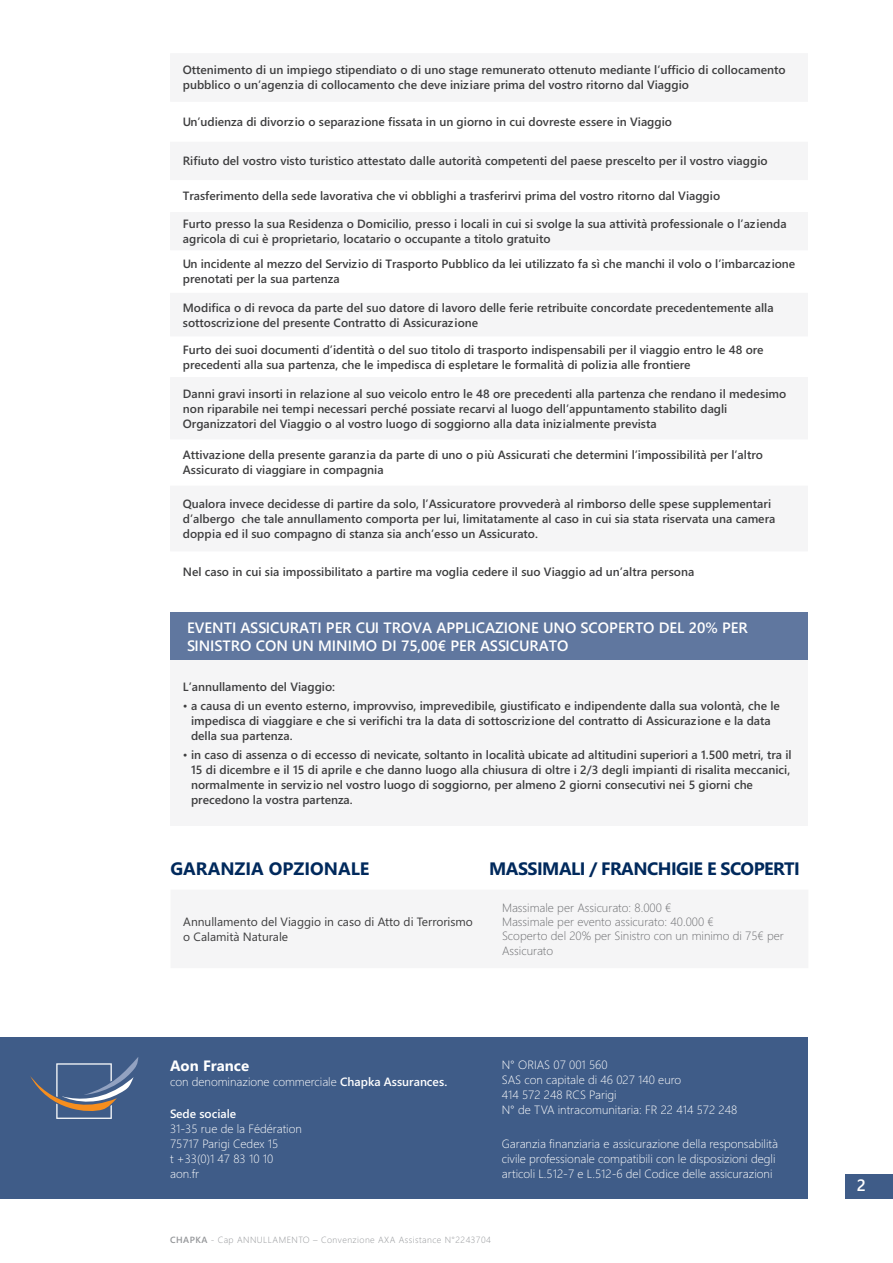
<style>
.page{position:relative;width:893px;height:1263px;background:#fff}
.page>*{position:absolute;margin:0;border:0;box-sizing:border-box;transform-origin:0 0}
.TITRE_RUBRIQUE{font:700 18px "Segoe WP";letter-spacing:-.03em;color:#00295c}
.TITRE_RUBRIQUE-2{font:700 18px "Segoe WP";color:#00295c}
.t1{font:600 16.5px "Segoe WP";color:#fff}
.Liste_Standard{font:600 15px/18px "Segoe WP";color:#fff}
.t2{font:700 15px "Segoe WP";color:#fff}
.Liste_Standard-2{font:600 12px/15px "Segoe WP";color:#3e3e3f}
.t3{font:300 12px/15px "Segoe WP";color:#fff}
.Liste_Standard-3{font:300 12px/14.4px "Segoe WP";color:#6c6d70}
.Liste_Standard-4{font:12px/15px "Segoe WP";color:#3e3e3f}
.t4{font:300 9px "Segoe WP";letter-spacing:.05em;color:#939598}
.s1{font-weight:400}
.s2{font-weight:600}
</style>
<div class="page">
<div style="left:845px;top:1174px;width:48px;height:24px;background:#3f5c88"></div>
<div style="left:170px;top:612px;width:638px;height:48px;background:#60779f"></div>
<div style="left:170px;top:660px;width:638px;height:166px;background:#f5f5f6"></div>
<div style="left:0;top:1037px;width:807px;height:162px;background:#3f5c88"></div>
<svg style="left:30px;top:1057px;width:108px;height:62px"></svg>
<p class="Liste_Standard-2" style="left:183px;top:62px;width:604px">Ottenimento di un impiego stipendiato o di uno stage remunerato ottenuto mediante l’ufficio di collocamento pubblico o un’agenzia di collocamento che deve iniziare prima del vostro ritorno dal Viaggio</p>
<p class="Liste_Standard-2" style="left:183px;top:114px;width:491px">Un’udienza di divorzio o separazione fissata in un giorno in cui dovreste essere in Viaggio</p>
<p class="Liste_Standard-2" style="left:183px;top:153px;width:586px">Rifiuto del vostro visto turistico attestato dalle autorità competenti del paese prescelto per il vostro viaggio</p>
<p class="Liste_Standard-2" style="left:183px;top:188px;width:539px">Trasferimento della sede lavorativa che vi obblighi a trasferirvi prima del vostro ritorno dal Viaggio</p>
<p class="Liste_Standard-2" style="left:183px;top:216px;width:605px">Furto presso la sua Residenza o Domicilio, presso i locali in cui si svolge la sua attività professionale o l’azienda agricola di cui è proprietario, locatario o occupante a titolo gratuito</p>
<p class="Liste_Standard-2" style="left:183px;top:256px;width:614px">Un incidente al mezzo del Servizio di Trasporto Pubblico da lei utilizzato fa sì che manchi il volo o l’imbarcazione prenotati per la sua partenza</p>
<p class="Liste_Standard-2" style="left:183px;top:299px;width:592px">Modifica o di revoca da parte del suo datore di lavoro delle ferie retribuite concordate precedentemente alla sottoscrizione del presente Contratto di Assicurazione</p>
<p class="Liste_Standard-2" style="left:183px;top:341px;width:582px">Furto dei suoi documenti d’identità o del suo titolo di trasporto indispensabili per il viaggio entro le 48 ore precedenti alla sua partenza, che le impedisca di espletare le formalità di polizia alle frontiere</p>
<p class="Liste_Standard-2" style="left:183px;top:385px;width:605px">Danni gravi insorti in relazione al suo veicolo entro le 48 ore precedenti alla partenza che rendano il medesimo non riparabile nei tempi necessari perché possiate recarvi al luogo dell’appuntamento stabilito dagli<br>Organizzatori del Viaggio o al vostro luogo di soggiorno alla data inizialmente prevista</p>
<p class="Liste_Standard-2" style="left:183px;top:447px;width:582px">Attivazione della presente garanzia da parte di uno o più Assicurati che determini l’impossibilità per l’altro<br>Assicurato di viaggiare in compagnia</p>
<p class="Liste_Standard-2" style="left:183px;top:496px;width:594px">Qualora invece decidesse di partire da solo, l’Assicuratore provvederà al rimborso delle spese supplementari d’albergo che tale annullamento comporta per lui, limitatamente al caso in cui sia stata riservata una camera doppia ed il suo compagno di stanza sia anch’esso un Assicurato.</p>
<p class="Liste_Standard-2" style="left:183px;top:563px;width:513px">Nel caso in cui sia impossibilitato a partire ma voglia cedere il suo Viaggio ad un’altra persona</p>
<p class="Liste_Standard" style="left:187px;top:618px;width:562px">EVENTI ASSICURATI PER CUI TROVA APPLICAZIONE UNO SCOPERTO DEL 20% PER<br>SINISTRO CON UN MINIMO DI 75,00€ PER ASSICURATO</p>
<p class="Liste_Standard-2" style="left:183px;top:678px;width:154px">L’annullamento del Viaggio:</p>
<p class="Liste_Standard-2" style="left:191px;top:698px;width:590px;text-indent:-8px"><span class="s1">•</span> a causa di un evento esterno, improvviso, imprevedibile, giustificato e indipendente dalla sua volontà, che le impedisca di viaggiare e che si verifichi tra la data di sottoscrizione del contratto di Assicurazione e la data della sua partenza.</p>
<p class="Liste_Standard-2" style="left:191px;top:747px;width:602px;text-indent:-8px"><span class="s1">•</span> in caso di assenza o di eccesso di nevicate, soltanto in località ubicate ad altitudini superiori a 1.500 metri, tra il 15 di dicembre e il 15 di aprile e che danno luogo alla chiusura di oltre i 2/3 degli impianti di risalita meccanici, normalmente in servizio nel vostro luogo di soggiorno, per almeno 2 giorni consecutivi nei 5 giorni che precedono la vostra partenza.</p>
<p class="TITRE_RUBRIQUE-2" style="left:171px;top:855px;width:200px">GARANZIA OPZIONALE</p>
<p class="TITRE_RUBRIQUE" style="left:489px;top:855px;width:312px">MASSIMALI / FRANCHIGIE E SCOPERTI</p>
<p class="Liste_Standard-4" style="left:183px;top:913px;width:291px">Annullamento del Viaggio in caso di Atto di Terrorismo o Calamità Naturale</p>
<p class="Liste_Standard-3" style="left:502px;top:900px;width:283px">Massimale per Assicurato: 8.000 €<br>Massimale per evento assicurato: 40.000 €<br>Scoperto del 20% per Sinistro con un minimo di 75€ per Assicurato</p>
<p class="t2" style="left:170px;top:1055px;width:81px">Aon France</p>
<p class="t3" style="left:170px;top:1074px;width:279px">con denominazione commerciale <span class="s2">Chapka Assurances.</span></p>
<p class="t3" style="left:170px;top:1106px;width:133px"><span class="s2">Sede sociale<br></span>31-35 rue de la Fédération<br>75717 Parigi Cedex 15<br>t +33(0)1 47 83 10 10 aon.fr</p>
<p class="t3" style="left:502px;top:1056px;width:237px">N° ORIAS 07 001 560<br>SAS con capitale di 46 027 140 euro<br>414 572 248 RCS Parigi<br>N° de TVA intracomunitaria: FR 22 414 572 248</p>
<p class="t3" style="left:502px;top:1135px;width:278px">Garanzia finanziaria e assicurazione della responsabilità civile professionale compatibili con le disposizioni degli articoli L.512-7 e L.512-6 del Codice delle assicurazioni</p>
<p class="t4" style="left:170px;top:1233px;width:322px"><span class="s2">CHAPKA</span> - Cap ANNULLAMENTO – Convenzione AXA Assistance N°2243704</p>
<h2 class="t1" style="left:857px;top:1174px;width:11px">2</h2>
</div>
